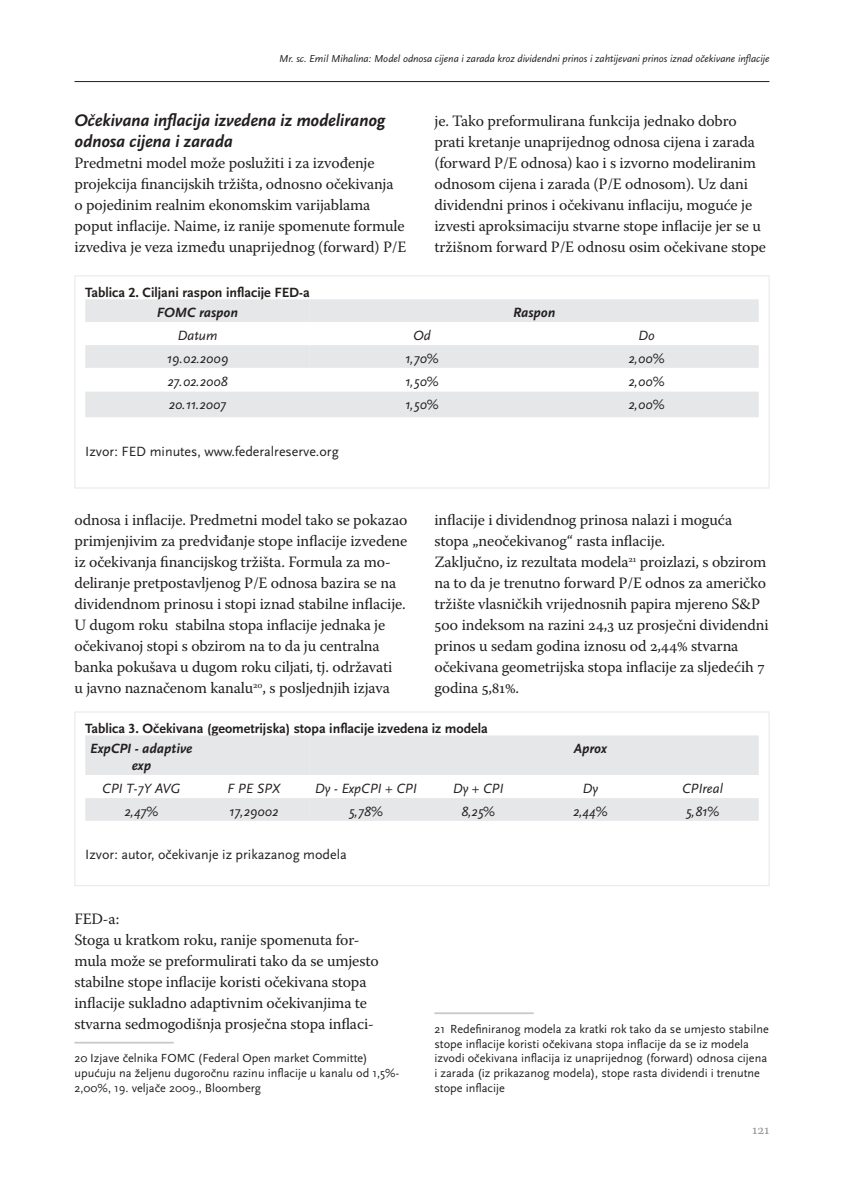
<style>
.page{position:relative;width:844px;height:1191px;background:#fff}
.page>*{position:absolute;margin:0;border:0;box-sizing:border-box;transform-origin:0 0}
.t1{font:italic 700 17.5px/21px "Scala Sans Pro";letter-spacing:-.01em;color:#231f20}
.t2{font:15.75px/21px "Warnock Pro";letter-spacing:-.01em;color:#231f20}
.t3{font:italic 14px "Scala Sans Pro";color:#231f20}
.t4{font:700 14px "Scala Sans Pro";color:#231f20}
.t5{font:14px "Scala Sans Pro";color:#231f20}
.t6{font:italic 700 14px/16.8px "Scala Sans Pro";color:#231f20;text-align:center}
.t7{font:14px "Warnock Pro";color:#939598}
.t8{font:12.25px/14.7px "Scala Sans Pro";color:#231f20}
.t9{font:italic 10.5px "Scala Sans Pro";color:#231f20}
</style>
<div class="page">
<hr style="left:74px;top:81px;width:695px;height:1px;background:#231f20">
<hr style="left:74px;top:1041px;width:100px;height:2px;background:#c7c8ca">
<hr style="left:434px;top:1012px;width:99px;height:2px;background:#c7c8ca">
<svg style="left:85px;top:299px;width:673px;height:118px;fill:#e6e7e9"></svg>
<svg style="left:310px;top:299px;width:448px;height:69px"></svg>
<div style="left:74px;top:275px;width:695px;height:213px;border:1px solid #e6e7e9"></div>
<svg style="left:85px;top:735px;width:673px;height:85px"></svg>
<div style="left:74px;top:711px;width:695px;height:175px;border:1px solid #e6e7e9"></div>
<p class="t9" style="left:279px;top:53px;width:491px">Mr. sc. Emil Mihalina: Model odnosa cijena i zarada kroz dividendni prinos i zahtijevani prinos iznad očekivane inflacije</p>
<p class="t1" style="left:74px;top:110px;width:312px">Očekivana inflacija izvedena iz modeliranog odnosa cijena i zarada</p>
<p class="t2" style="left:74px;top:152px;width:333px">Predmetni model može poslužiti i za izvođenje projekcija financijskih tržišta, odnosno očekivanja<br>o pojedinim realnim ekonomskim varijablama poput inflacije. Naime, iz ranije spomenute formule izvediva je veza između unaprijednog (forward) P/E</p>
<p class="t2" style="left:434px;top:110px;width:333px">je. Tako preformulirana funkcija jednako dobro prati kretanje unaprijednog odnosa cijena i zarada (forward P/E odnosa) kao i s izvorno modeliranim odnosom cijena i zarada (P/E odnosom). Uz dani dividendni prinos i očekivanu inflaciju, moguće je izvesti aproksimaciju stvarne stope inflacije jer se u tržišnom forward P/E odnosu osim očekivane stope</p>
<p class="t4" style="left:85px;top:284px;width:226px">Tablica 2. Ciljani raspon inflacije FED-a</p>
<p class="t6" style="left:157px;top:304px;width:83px">FOMC raspon</p>
<p class="t6" style="left:513px;top:304px;width:44px">Raspon</p>
<p class="t3" style="left:177px;top:327px;width:41px">Datum</p>
<p class="t3" style="left:413px;top:327px;width:19px">Od</p>
<p class="t3" style="left:638px;top:327px;width:18px">Do</p>
<p class="t3" style="left:167px;top:350px;width:63px">19.02.2009</p>
<p class="t3" style="left:405px;top:350px;width:35px">1,70%</p>
<p class="t3" style="left:628px;top:350px;width:38px">2,00%</p>
<p class="t3" style="left:167px;top:373px;width:62px">27.02.2008</p>
<p class="t3" style="left:405px;top:373px;width:35px">1,50%</p>
<p class="t3" style="left:628px;top:373px;width:38px">2,00%</p>
<p class="t3" style="left:169px;top:396px;width:59px">20.11.2007</p>
<p class="t3" style="left:405px;top:396px;width:35px">1,50%</p>
<p class="t3" style="left:628px;top:396px;width:38px">2,00%</p>
<p class="t5" style="left:85px;top:443px;width:255px">Izvor: FED minutes, www.federalreserve.org</p>
<p class="t2" style="left:74px;top:509px;width:334px">odnosa i inflacije. Predmetni model tako se pokazao primjenjivim za predviđanje stope inflacije izvedene iz očekivanja financijskog tržišta. Formula za mo&shy;deliranje pretpostavljenog P/E odnosa bazira se na dividendnom prinosu i stopi iznad stabilne inflacije.<br>U dugom roku stabilna stopa inflacije jednaka je očekivanoj stopi s obzirom na to da ju centralna banka pokušava u dugom roku ciljati, tj. održavati<br>u javno naznačenom kanalu<sup>20</sup>, s posljednjih izjava</p>
<p class="t2" style="left:434px;top:509px;width:335px">inflacije i dividendnog prinosa nalazi i moguća stopa „neočekivanog“ rasta inflacije.<br>Zaključno, iz rezultata modela<sup>21</sup> proizlazi, s obzirom na to da je trenutno forward P/E odnos za američko tržište vlasničkih vrijednosnih papira mjereno S&amp;P 500 indeksom na razini 24,3 uz prosječni dividendni prinos u sedam godina iznosu od 2,44% stvarna očekivana geometrijska stopa inflacije za sljedećih 7 godina 5,81%.</p>
<p class="t4" style="left:85px;top:720px;width:404px">Tablica 3. Očekivana (geometrijska) stopa inflacije izvedena iz modela</p>
<p class="t6" style="left:90px;top:740px;width:104px">ExpCPI - adaptive exp</p>
<p class="t6" style="left:573px;top:740px;width:35px">Aprox</p>
<p class="t3" style="left:102px;top:780px;width:80px">CPI T-7Y AVG</p>
<p class="t3" style="left:227px;top:780px;width:54px">F PE SPX</p>
<p class="t3" style="left:315px;top:780px;width:103px">Dy - ExpCPI + CPI</p>
<p class="t3" style="left:452px;top:780px;width:52px">Dy + CPI</p>
<p class="t3" style="left:582px;top:780px;width:17px">Dy</p>
<p class="t3" style="left:682px;top:780px;width:42px">CPIreal</p>
<p class="t3" style="left:124px;top:803px;width:35px">2,47%</p>
<p class="t3" style="left:229px;top:803px;width:50px">17,29002</p>
<p class="t3" style="left:349px;top:803px;width:36px">5,78%</p>
<p class="t3" style="left:461px;top:803px;width:36px">8,25%</p>
<p class="t3" style="left:573px;top:803px;width:36px">2,44%</p>
<p class="t3" style="left:685px;top:803px;width:35px">5,81%</p>
<p class="t5" style="left:85px;top:846px;width:263px">Izvor: autor, očekivanje iz prikazanog modela</p>
<p class="t2" style="left:74px;top:908px;width:305px">FED-a:<br>Stoga u kratkom roku, ranije spomenuta for&shy;mula može se preformulirati tako da se umjesto stabilne stope inflacije koristi očekivana stopa inflacije sukladno adaptivnim očekivanjima te stvarna sedmogodišnja prosječna stopa inflaci-</p>
<p class="t8" style="left:74px;top:1051px;width:326px">20 Izjave čelnika FOMC (Federal Open market Committe) upućuju na željenu dugoročnu razinu inflacije u kanalu od 1,5%-<br>2,00%, 19. veljače 2009., Bloomberg</p>
<p class="t8" style="left:434px;top:1021px;width:336px">21 Redefiniranog modela za kratki rok tako da se umjesto stabilne stope inflacije koristi očekivana stopa inflacije da se iz modela izvodi očekivana inflacija iz unaprijednog (forward) odnosa cijena i zarada (iz prikazanog modela), stope rasta dividendi i trenutne stope inflacije</p>
<p class="t7" style="left:752px;top:1121px;width:19px">121</p>
</div>
